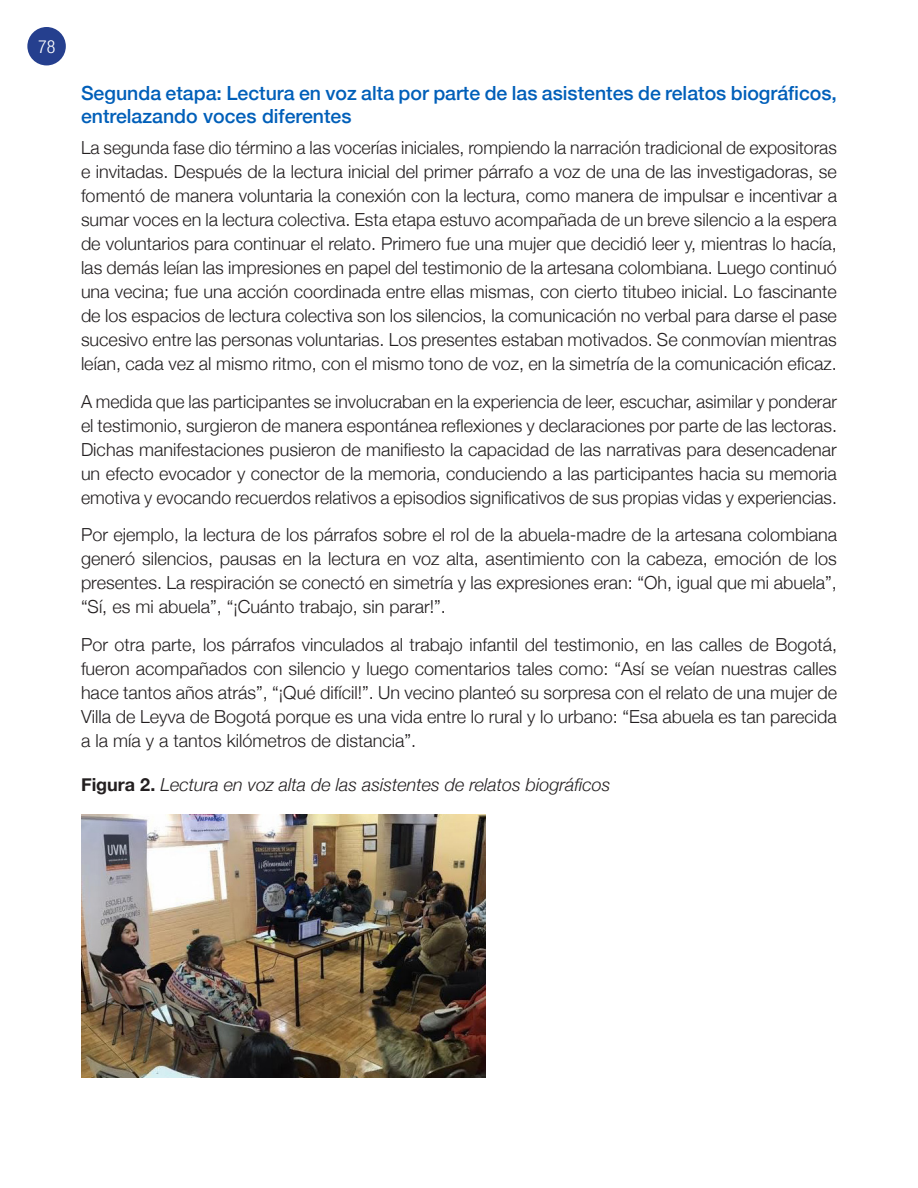
<style>
.page{position:relative;width:918px;height:1188px;background:#fff}
.page>*{position:absolute;margin:0;border:0;box-sizing:border-box;transform-origin:0 0}
.Raya_Negra{font:500 19.5px/23.2px "Helvetica Neue";color:#005fb9}
.Texto_Regular_Ajustado{font:300 18px/24px "Helvetica Neue";color:#231f20;text-align:justify}
.Texto_Regular_Ajustado-2{font:italic 300 18px "Helvetica Neue";color:#231f20}
.t1{font:300 condensed 18px "Helvetica Neue LT Com";color:#fff}
.s1{font-weight:700;font-style:normal}
</style>
<div class="page">
<div style="left:27px;top:27px;width:39px;height:38px;background:#253f8e;border-radius:50%"></div>
<img style="left:81px;top:814px;width:405px;height:263px">
<p class="t1" style="left:38px;top:36px;width:19px">78</p>
<p class="Raya_Negra" style="left:81px;top:80px;width:758px">Segunda etapa: Lectura en voz alta por parte de las asistentes de relatos biográficos, entrelazando voces diferentes</p>
<p class="Texto_Regular_Ajustado" style="left:81px;top:134px;width:758px">La segunda fase dio término a las vocerías iniciales, rompiendo la narración tradicional de expositoras e invitadas. Después de la lectura inicial del primer párrafo a voz de una de las investigadoras, se fomentó de manera voluntaria la conexión con la lectura, como manera de impulsar e incentivar a sumar voces en la lectura colectiva. Esta etapa estuvo acompañada de un breve silencio a la espera de voluntarios para continuar el relato. Primero fue una mujer que decidió leer y, mientras lo hacía, las demás leían las impresiones en papel del testimonio de la artesana colombiana. Luego continuó una vecina; fue una acción coordinada entre ellas mismas, con cierto titubeo inicial. Lo fascinante de los espacios de lectura colectiva son los silencios, la comunicación no verbal para darse el pase sucesivo entre las personas voluntarias. Los presentes estaban motivados. Se conmovían mientras leían, cada vez al mismo ritmo, con el mismo tono de voz, en la simetría de la comunicación eficaz.</p>
<p class="Texto_Regular_Ajustado" style="left:81px;top:388px;width:758px">A medida que las participantes se involucraban en la experiencia de leer, escuchar, asimilar y ponderar el testimonio, surgieron de manera espontánea reflexiones y declaraciones por parte de las lectoras.<br>Dichas manifestaciones pusieron de manifiesto la capacidad de las narrativas para desencadenar un efecto evocador y conector de la memoria, conduciendo a las participantes hacia su memoria emotiva y evocando recuerdos relativos a episodios significativos de sus propias vidas y experiencias.</p>
<p class="Texto_Regular_Ajustado" style="left:81px;top:521px;width:758px">Por ejemplo, la lectura de los párrafos sobre el rol de la abuela-madre de la artesana colombiana generó silencios, pausas en la lectura en voz alta, asentimiento con la cabeza, emoción de los presentes. La respiración se conectó en simetría y las expresiones eran: “Oh, igual que mi abuela”, “Sí, es mi abuela”, “¡Cuánto trabajo, sin parar!”.</p>
<p class="Texto_Regular_Ajustado" style="left:81px;top:631px;width:758px">Por otra parte, los párrafos vinculados al trabajo infantil del testimonio, en las calles de Bogotá, fueron acompañados con silencio y luego comentarios tales como: “Así se veían nuestras calles hace tantos años atrás”, “¡Qué difícil!”. Un vecino planteó su sorpresa con el relato de una mujer de Villa de Leyva de Bogotá porque es una vida entre lo rural y lo urbano: “Esa abuela es tan parecida a la mía y a tantos kilómetros de distancia”.</p>
<p class="Texto_Regular_Ajustado-2" style="left:81px;top:770px;width:531px"><span class="s1">Figura 2.</span> Lectura en voz alta de las asistentes de relatos biográficos</p>
</div>
